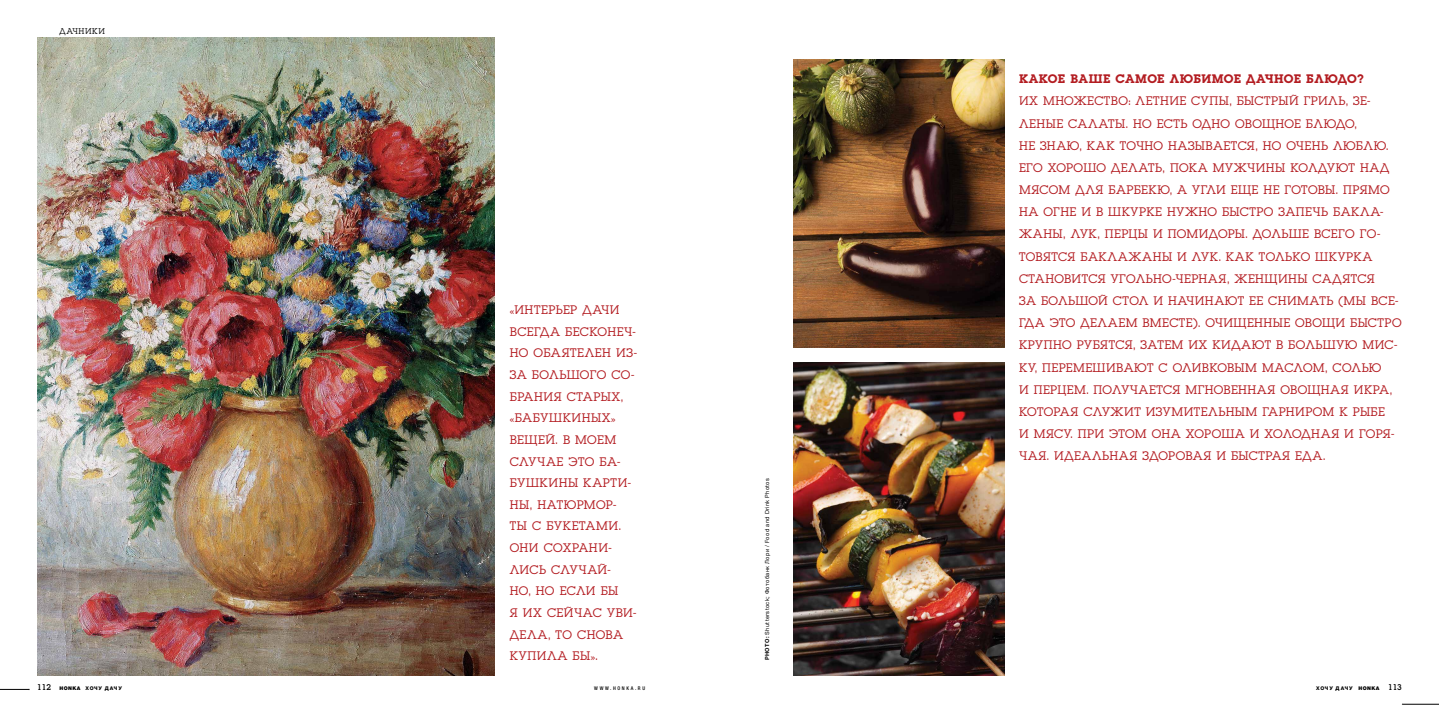
<style>
.page{position:relative;width:1439px;height:720px;background:#fff}
.page>*{position:absolute;margin:0;border:0;box-sizing:border-box;transform-origin:0 0}
.t1{font:12.95px/22.1px "Luga";letter-spacing:.04em;color:#b31c21}
.t2{font:600 12.95px "Luga";letter-spacing:.025em;color:#b31c21}
.t3{font:8.66px "Luga";letter-spacing:.07em;color:#000}
.t4{font:5.6px "Helvetica Neue LTW1 G";letter-spacing:.07em;color:#000}
.t5{font:800 5.08px "Helvetica Neue LTW1 G";letter-spacing:.165em;color:#000}
.t6{font:500 condensed 5.08px "Helvetica Neue LTW1 G";letter-spacing:.325em;color:#000}
.s1{font-weight:700}
.s2{font-family:"Luga";font-weight:400;font-size:8.66px}
.s3{font-weight:900}
</style>
<div class="page">
<svg style="left:0;top:688px;width:30px;height:2px"></svg>
<hr style="left:1402px;top:703px;width:37px;height:1px;background:#000">
<img style="left:37px;top:37px;width:458px;height:638px">
<img style="left:794px;top:59px;width:210px;height:288px">
<img style="left:794px;top:362px;width:210px;height:313px">
<p class="t3" style="left:60px;top:27px;width:47px">ДАЧНИКИ</p>
<p class="t1" style="left:510px;top:299px;width:129px;line-height:21.6px">«ИНТЕРЬЕР ДАЧИ<br>ВСЕГДА БЕСКОНЕЧ-<br>НО ОБАЯТЕЛЕН ИЗ-<br>ЗА БОЛЬШОГО СО-<br>БРАНИЯ СТАРЫХ, «БАБУШКИНЫХ»<br>ВЕЩЕЙ. В МОЕМ<br>СЛУЧАЕ ЭТО БА-<br>БУШКИНЫ КАРТИ-<br>НЫ, НАТЮРМОР-<br>ТЫ С БУКЕТАМИ.<br>ОНИ СОХРАНИ-<br>ЛИСЬ СЛУЧАЙ-<br>НО, НО ЕСЛИ БЫ<br>Я ИХ СЕЙЧАС УВИ-<br>ДЕЛА, ТО СНОВА<br>КУПИЛА БЫ».</p>
<p class="t4" style="left:763px;top:660px;width:184px;rotate:-90deg"><span class="s1">PHOTO:</span> Shutterstock; Фотобанк Лори / Food and Drink Photos</p>
<p class="t2" style="left:1019px;top:72px;width:346px">КАКОЕ ВАШЕ САМОЕ ЛЮБИМОЕ ДАЧНОЕ БЛЮДО?</p>
<p class="t1" style="left:1019px;top:90px;width:384px">ИХ МНОЖЕСТВО: ЛЕТНИЕ СУПЫ, БЫСТРЫЙ ГРИЛЬ, ЗЕ-ЛЕНЫЕ САЛАТЫ. НО ЕСТЬ ОДНО ОВОЩНОЕ БЛЮДО,<br>НЕ ЗНАЮ, КАК ТОЧНО НАЗЫВАЕТСЯ, НО ОЧЕНЬ ЛЮБЛЮ.<br>ЕГО ХОРОШО ДЕЛАТЬ, ПОКА МУЖЧИНЫ КОЛДУЮТ НАД МЯСОМ ДЛЯ БАРБЕКЮ, А УГЛИ ЕЩЕ НЕ ГОТОВЫ. ПРЯМО НА ОГНЕ И В ШКУРКЕ НУЖНО БЫСТРО ЗАПЕЧЬ БАКЛА-ЖАНЫ, ЛУК, ПЕРЦЫ И ПОМИДОРЫ. ДОЛЬШЕ ВСЕГО ГО-ТОВЯТСЯ БАКЛАЖАНЫ И ЛУК. КАК ТОЛЬКО ШКУРКА СТАНОВИТСЯ УГОЛЬНО-ЧЕРНАЯ, ЖЕНЩИНЫ САДЯТСЯ<br>ЗА БОЛЬШОЙ СТОЛ И НАЧИНАЮТ ЕЕ СНИМАТЬ (МЫ ВСЕ-ГДА ЭТО ДЕЛАЕМ ВМЕСТЕ). ОЧИЩЕННЫЕ ОВОЩИ БЫСТРО КРУПНО РУБЯТСЯ, ЗАТЕМ ИХ КИДАЮТ В БОЛЬШУЮ МИС-КУ, ПЕРЕМЕШИВАЮТ С ОЛИВКОВЫМ МАСЛОМ, СОЛЬЮ<br>И ПЕРЦЕМ. ПОЛУЧАЕТСЯ МГНОВЕННАЯ ОВОЩНАЯ ИКРА, КОТОРАЯ СЛУЖИТ ИЗУМИТЕЛЬНЫМ ГАРНИРОМ К РЫБЕ<br>И МЯСУ. ПРИ ЭТОМ ОНА ХОРОША И ХОЛОДНАЯ И ГОРЯ-ЧАЯ. ИДЕАЛЬНАЯ ЗДОРОВАЯ И -БЫСТРАЯ ЕДА.</p>
<p class="t5" style="left:37px;top:685px;width:86px"><span class="s2">112</span> <span class="s3">HONKA</span> ХОЧУ ДАЧУ</p>
<p class="t6" style="left:594px;top:685px;width:52px">WWW.HONKA.RU</p>
<p class="t5" style="left:1316px;top:685px;width:87px">ХОЧУ ДАЧУ <span class="s3">HONKA</span> <span class="s2">113</span></p>
</div>
